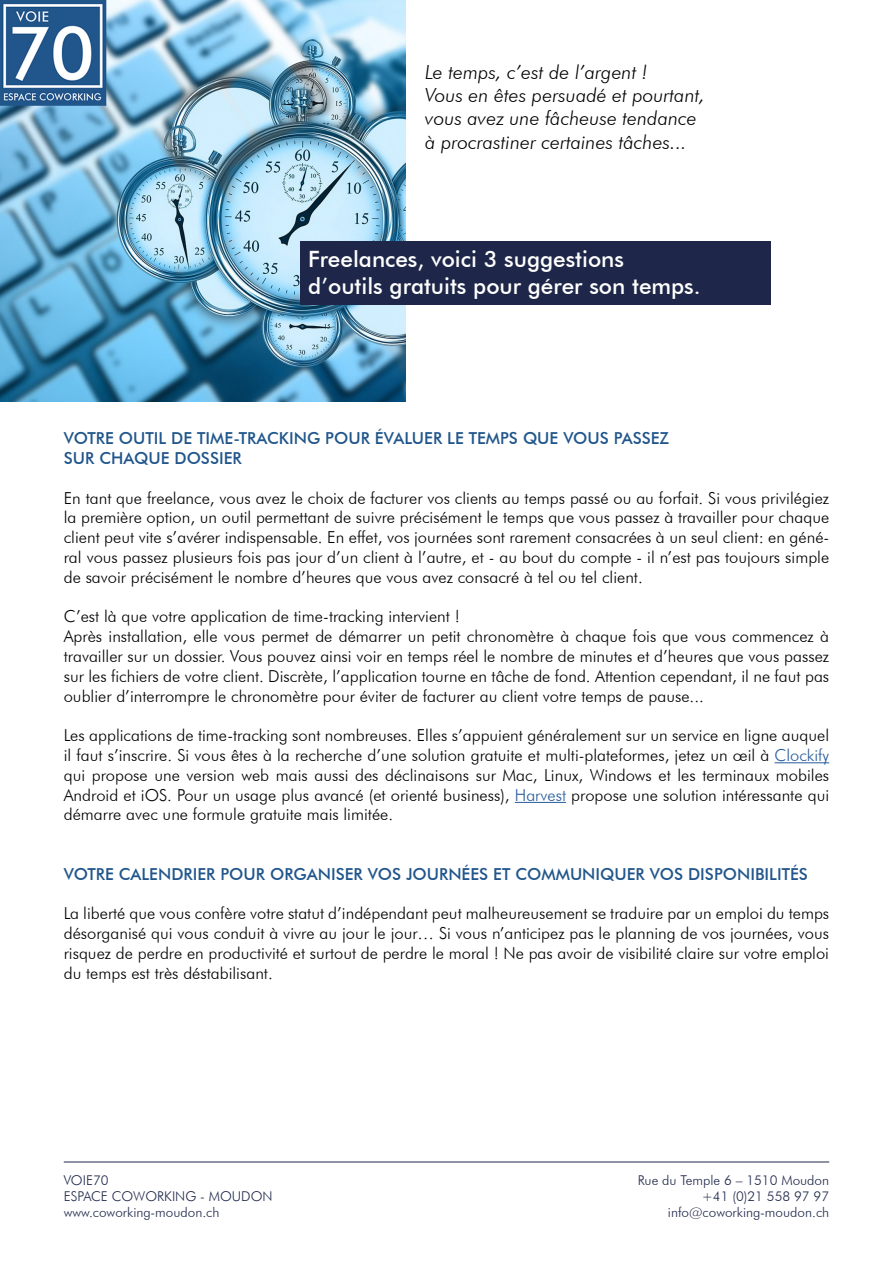
<style>
.page{position:relative;width:893px;height:1263px;background:#fff}
.page>*{position:absolute;margin:0;border:0;box-sizing:border-box;transform-origin:0 0}
.t1{font:500 22.5px/27px "Futura BT";color:#fff}
.t2{font:italic 300 19.5px/23.4px "Futura BT";color:#000}
.t3{font:300 16.5px/19.8px "Futura BT";color:#000;text-align:justify}
.t4{font:500 16.5px/19.8px "Futura BT";color:#21568c}
.t5{font:300 13.5px/16.2px "Futura BT";color:#1e274a}
.s1{color:#275b9b}
</style>
<div class="page">
<img style="left:0;top:0;width:405px;height:402px">
<hr style="left:775px;top:762px;width:54px;height:1px;background:#275b9b">
<hr style="left:515px;top:802px;width:51px;height:1px;background:#275b9b">
<div style="left:300px;top:241px;width:470px;height:64px;background:#1e2749"></div>
<hr style="left:64px;top:1162px;width:765px;height:1px;background:#1e274a">
<p class="t2" style="left:425px;top:60px;width:281px">Le temps, c’est de l’argent !<br>Vous en êtes persuadé et pourtant, vous avez une fâcheuse tendance à procrastiner certaines tâches...</p>
<h1 class="t1" style="left:308px;top:245px;width:394px">Freelances, voici 3 suggestions d’outils gratuits pour gérer son temps.</h1>
<p class="t4" style="left:64px;top:428px;width:607px">VOTRE OUTIL DE TIME-TRACKING POUR ÉVALUER LE TEMPS QUE VOUS PASSEZ<br>SUR CHAQUE DOSSIER</p>
<p class="t3" style="left:64px;top:488px;width:767px">En tant que freelance, vous avez le choix de facturer vos clients au temps passé ou au forfait. Si vous privilégiez la première option, un outil permettant de suivre précisément le temps que vous passez à travailler pour chaque client peut vite s’avérer indispensable. En effet, vos journées sont rarement consacrées à un seul client: en géné&shy;ral vous passez plusieurs fois pas jour d’un client à l’autre, et - au bout du compte - il n’est pas toujours simple de savoir précisément le nombre d’heures que vous avez consacré à tel ou tel client.</p>
<p class="t3" style="left:64px;top:606px;width:767px;text-align:left">C’est là que votre application de time-tracking intervient !<br>Après installation, elle vous permet de démarrer un petit chronomètre à chaque fois que vous commencez à travailler sur un dossier. Vous pouvez ainsi voir en temps réel le nombre de minutes et d’heures que vous passez sur les fichiers de votre client. Discrète, l’application tourne en tâche de fond. Attention cependant, il ne faut pas oublier d’interrompre le chronomètre pour éviter de facturer au client votre temps de pause...</p>
<p class="t3" style="left:64px;top:725px;width:767px">Les applications de time-tracking sont nombreuses. Elles s’appuient généralement sur un service en ligne auquel il faut s’inscrire. Si vous êtes à la recherche d’une solution gratuite et multi-plateformes, jetez un œil à <span class="s1">Clockify </span>qui propose une version web mais aussi des déclinaisons sur Mac, Linux, Windows et les terminaux mobiles Android et iOS. Pour un usage plus avancé (et orienté business), <span class="s1">Harvest</span> propose une solution intéressante qui démarre avec une formule gratuite mais limitée.</p>
<p class="t4" style="left:64px;top:864px;width:746px">VOTRE CALENDRIER POUR ORGANISER VOS JOURNÉES ET COMMUNIQUER VOS DISPONIBILITÉS</p>
<p class="t3" style="left:64px;top:903px;width:767px">La liberté que vous confère votre statut d’indépendant peut malheureusement se traduire par un emploi du temps désorganisé qui vous conduit à vivre au jour le jour… Si vous n’anticipez pas le planning de vos journées, vous risquez de perdre en productivité et surtout de perdre le moral ! Ne pas avoir de visibilité claire sur votre emploi du temps est très déstabilisant.</p>
<p class="t5" style="left:64px;top:1172px;width:210px">VOIE70<br>ESPACE COWORKING - MOUDON www.coworking-moudon.ch</p>
<p class="t5" style="left:638px;top:1172px;width:193px;text-align:right">Rue du Temple 6 – 1510 Moudon +41 (0)21 558 97 97 info@coworking-moudon.ch</p>
</div>
